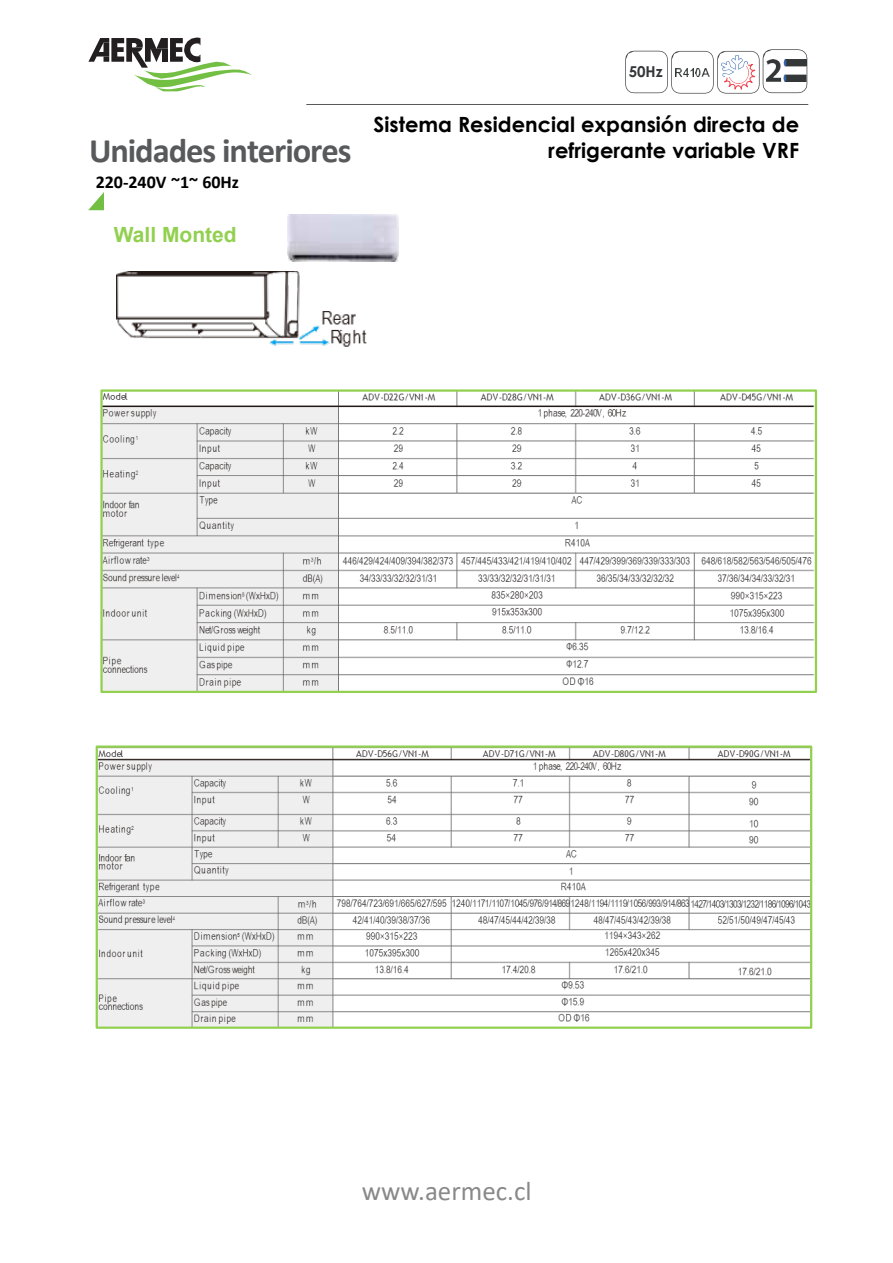
<style>
.page{position:relative;width:893px;height:1263px;background:#fff}
.page>*{position:absolute;margin:0;border:0;box-sizing:border-box;transform-origin:0 0}
.t1{font:700 34.5px "Calibri";letter-spacing:-.03em;color:#58595b}
.t2{font:27px "Calibri";color:#898989}
.t3{font:700 21px/25.2px "Century Gothic";color:#000;text-align:right}
.t4{font:700 21px "Arial";color:#92d050}
.t5{font:700 18px "Calibri";color:#000}
.t6{font:700 15px "Century Gothic";color:#333738}
</style>
<div class="page">
<svg style="left:88px;top:38px;width:164px;height:53px"></svg>
<hr style="left:306px;top:104px;width:502px;height:1px;background:#58595b">
<svg style="left:625px;top:49px;width:182px;height:45px"></svg>
<img style="left:766px;top:60px;width:40px;height:21px">
<svg style="left:88px;top:192px;width:16px;height:18px"></svg>
<img style="left:288px;top:214px;width:110px;height:47px">
<img style="left:116px;top:271px;width:251px;height:76px">
<img style="left:103px;top:392px;width:711px;height:298px">
<div style="left:100px;top:389px;width:717px;height:304px;border:2px solid #92d050"></div>
<img style="left:99px;top:748px;width:710px;height:278px">
<div style="left:96px;top:745px;width:716px;height:284px;border:2px solid #92d050"></div>
<h1 class="t1" style="left:89px;top:126px;width:264px">Unidades interiores</h1>
<p class="t5" style="left:96px;top:169px;width:145px">220-240V ~1~ 60Hz</p>
<p class="t4" style="left:114px;top:220px;width:124px">Wall Monted</p>
<p class="t6" style="left:628px;top:60px;width:36px">50Hz</p>
<p class="t3" style="left:373px;top:111px;width:427px">Sistema Residencial expansión directa de refrigerante variable VRF</p>
<p class="t2" style="left:362px;top:1172px;width:171px">www.aermec.cl</p>
</div>
